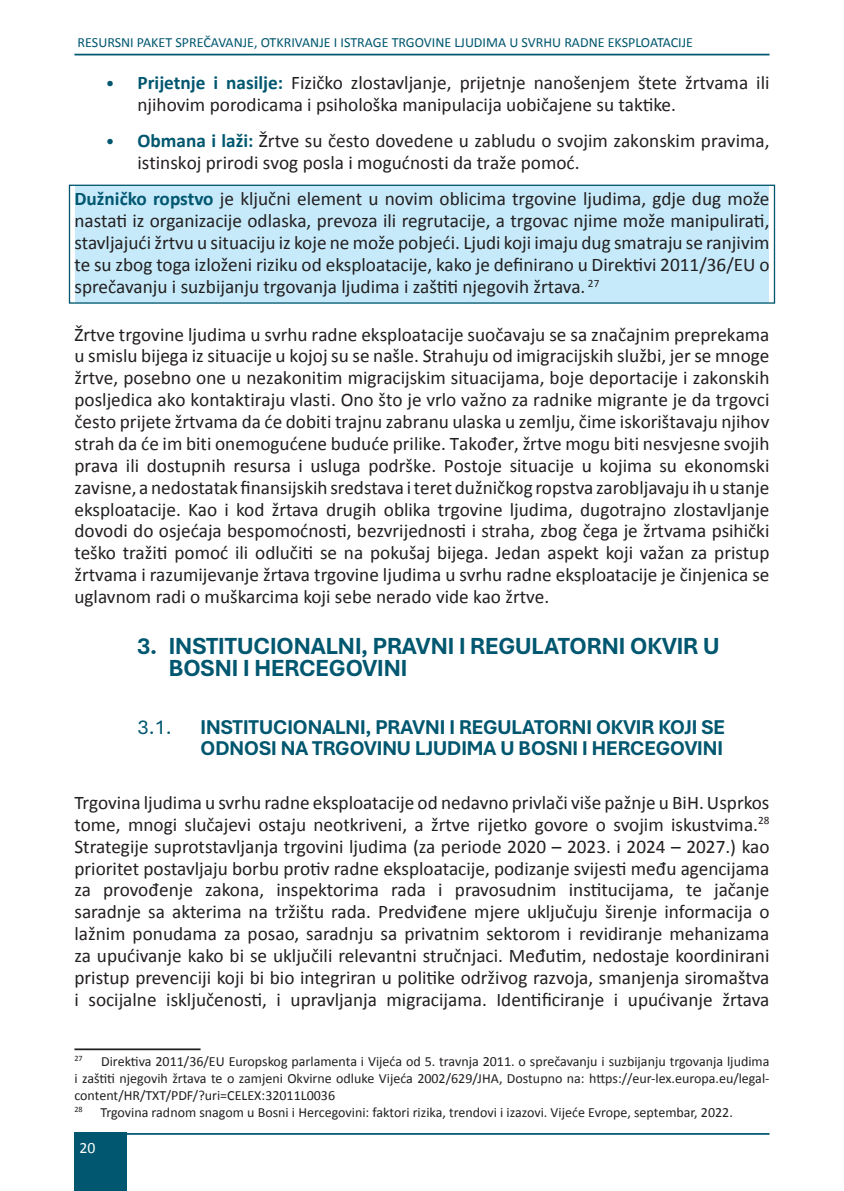
<style>
.page{position:relative;width:844px;height:1191px;background:#fff}
.page>*{position:absolute;margin:0;border:0;box-sizing:border-box;transform-origin:0 0}
.t1{font:700 24.5px/21.9px "Aptos Display";color:#00576f}
.Heading_1{font:700 21px/21.9px "Aptos Display";color:#00576f}
.Heading_1-2{font:21px "Aptos";color:#00576f}
.Normal_wrd_1{font:19.25px/21.9px "Calibri";color:#231f20}
.sam{font:19.25px/22.2px "Calibri";color:#231f20;text-align:justify}
.t2{font:15.75px "Calibri";color:#fff}
.t3{font:14px/16.8px "Calibri";color:#231f20;text-align:justify}
.t4{font:14px "Calibri";color:#00576f}
.t5{font:8.22px "Calibri";color:#231f20}
.s1{font-size:17.5px;color:#00576f}
.s2{font-weight:700;color:#00576f}
</style>
<div class="page">
<hr style="left:74px;top:1133px;width:695px;height:1px;background:#00576f">
<div style="left:74px;top:1132px;width:52px;height:59px;background:#00576f"></div>
<hr style="left:74px;top:54px;width:695px;height:1px;background:#00576f">
<div style="left:75px;top:185px;width:693px;height:118px;background:#c6eafa"></div>
<div style="left:69px;top:185px;width:706px;height:119px;border:1px solid #00576f"></div>
<hr style="left:74px;top:1048px;width:126px;height:2px;background:#231f20">
<p class="t4" style="left:78px;top:34px;width:617px">RESURSNI PAKET SPREČAVANJE, OTKRIVANJE I ISTRAGE TRGOVINE LJUDIMA U SVRHU RADNE EKSPLOATACIJE</p>
<p class="Normal_wrd_1" style="left:137px;top:72px;width:633px;text-indent:-32px"><span class="s1">•</span> <span class="s2">Prijetnje i nasilje:</span> Fizičko zlostavljanje, prijetnje nanošenjem štete žrtvama ili njihovim porodicama i psihološka manipulacija uobičajene su taktike.</p>
<p class="Normal_wrd_1" style="left:137px;top:129px;width:633px;text-indent:-32px"><span class="s1">•</span> <span class="s2">Obmana i laži:</span> Žrtve su često dovedene u zabludu o svojim zakonskim pravima, istinskoj prirodi svog posla i mogućnosti da traže pomoć.</p>
<p class="sam" style="left:74px;top:187px;width:696px"><span class="s2">Dužničko ropstvo</span> je ključni element u novim oblicima trgovine ljudima, gdje dug može nastati iz organizacije odlaska, prevoza ili regrutacije, a trgovac njime može manipulirati, stavljajući žrtvu u situaciju iz koje ne može pobjeći. Ljudi koji imaju dug smatraju se ranjivim te su zbog toga izloženi riziku od eksploatacije, kako je definirano u Direktivi 2011/36/EU o sprečavanju i suzbijanju trgovanja ljudima i zaštiti njegovih žrtava. <sup>27</sup></p>
<p class="Normal_wrd_1" style="left:74px;top:323px;width:696px;text-align:justify">Žrtve trgovine ljudima u svrhu radne eksploatacije suočavaju se sa značajnim preprekama u smislu bijega iz situacije u kojoj su se našle. Strahuju od imigracijskih službi, jer se mnoge žrtve, posebno one u nezakonitim migracijskim situacijama, boje deportacije i zakonskih posljedica ako kontaktiraju vlasti. Ono što je vrlo važno za radnike migrante je da trgovci često prijete žrtvama da će dobiti trajnu zabranu ulaska u zemlju, čime iskorištavaju njihov strah da će im biti onemogućene buduće prilike. Također, žrtve mogu biti nesvjesne svojih prava ili dostupnih resursa i usluga podrške. Postoje situacije u kojima su ekonomski zavisne, a nedostatak finansijskih sredstava i teret dužničkog ropstva zarobljavaju ih u stanje eksploatacije. Kao i kod žrtava drugih oblika trgovine ljudima, dugotrajno zlostavljanje dovodi do osjećaja bespomoćnosti, bezvrijednosti i straha, zbog čega je žrtvama psihički teško tražiti pomoć ili odlučiti se na pokušaj bijega. Jedan aspekt koji važan za pristup žrtvama i razumijevanje žrtava trgovine ljudima u svrhu radne eksploatacije je činjenica se uglavnom radi o muškarcima koji sebe nerado vide kao žrtve.</p>
<p class="t1" style="left:169px;top:634px;width:552px;text-indent:-32px">3. INSTITUCIONALNI, PRAVNI I REGULATORNI OKVIR U<br>BOSNI I HERCEGOVINI</p>
<p class="Heading_1-2" style="left:137px;top:712px;width:36px">3.1.</p>
<p class="Heading_1" style="left:200px;top:715px;width:526px">INSTITUCIONALNI, PRAVNI I REGULATORNI OKVIR KOJI SE<br>ODNOSI NA TRGOVINU LJUDIMA U BOSNI I HERCEGOVINI</p>
<p class="Normal_wrd_1" style="left:74px;top:791px;width:696px;text-align:justify">Trgovina ljudima u svrhu radne eksploatacije od nedavno privlači više pažnje u BiH. Usprkos tome, mnogi slučajevi ostaju neotkriveni, a žrtve rijetko govore o svojim iskustvima.<sup>28<br></sup>Strategije suprotstavljanja trgovini ljudima (za periode 2020 – 2023. i 2024 – 2027.) kao prioritet postavljaju borbu protiv radne eksploatacije, podizanje svijesti među agencijama za provođenje zakona, inspektorima rada i pravosudnim institucijama, te jačanje saradnje sa akterima na tržištu rada. Predviđene mjere uključuju širenje informacija o lažnim ponudama za posao, saradnju sa privatnim sektorom i revidiranje mehanizama za upućivanje kako bi se uključili relevantni stručnjaci. Međutim, nedostaje koordinirani pristup prevenciji koji bi bio integriran u politike održivog razvoja, smanjenja siromaštva i socijalne isključenosti, i upravljanja migracijama. Identificiranje i upućivanje žrtava</p>
<p class="t3" style="left:74px;top:1053px;width:696px;text-indent:27px">Direktiva 2011/36/EU Europskog parlamenta i Vijeća od 5. travnja 2011. o sprečavanju i suzbijanju trgovanja ljudima i zaštiti njegovih žrtava te o zamjeni Okvirne odluke Vijeća 2002/629/JHA, Dostupno na: https://eur-lex.europa.eu/legal&shy;content/HR/TXT/PDF/?uri=CELEX:32011L0036</p>
<p class="t5" style="left:74px;top:1104px;width:10px">28</p>
<p class="t3" style="left:100px;top:1103px;width:634px">Trgovina radnom snagom u Bosni i Hercegovini: faktori rizika, trendovi i izazovi. Vijeće Evrope, septembar, 2022.</p>
<p class="t5" style="left:74px;top:1053px;width:10px">27</p>
<p class="t2" style="left:79px;top:1138px;width:17px">20</p>
</div>
